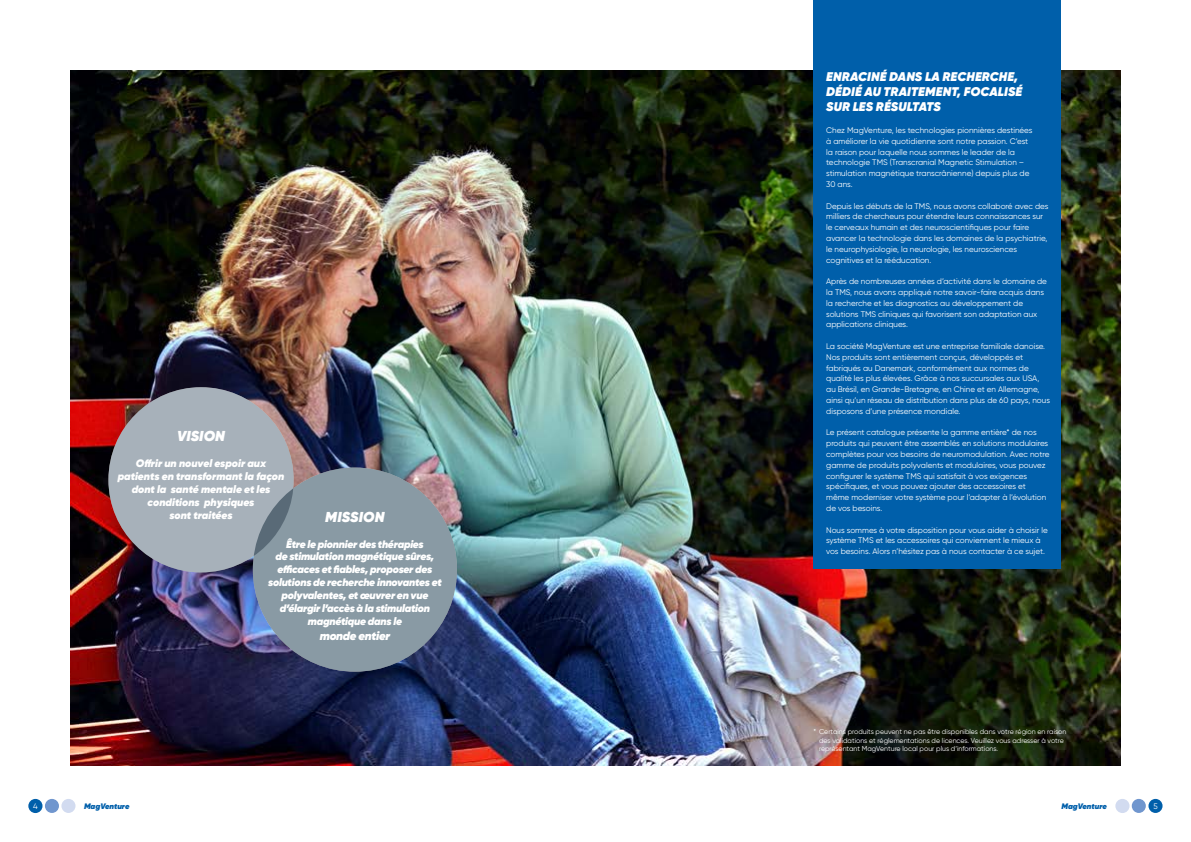
<style>
.page{position:relative;width:1191px;height:842px;background:#fff}
.page>*{position:absolute;margin:0;border:0;box-sizing:border-box;transform-origin:0 0}
.t1{font:italic 800 14.4px "Gilroy";letter-spacing:.01em;color:#fff}
.t2{font:italic 800 12.6px/15.1px "Gilroy";letter-spacing:.01em;color:#fff}
.t3{font:italic 800 12px "Gilroy";letter-spacing:-.02em;color:#fff}
.t4{font:italic 800 10.8px/13px "Gilroy";letter-spacing:-.02em;color:#fff;text-align:center}
.t5{font:italic 800 10.8px/13px "Gilroy";color:#fff;text-align:center}
.t6{font:8.1px/10.8px "Gilroy";color:#fff}
.t7{font:italic 800 8px "Gilroy";color:#005faa}
.t8{font:8px "Gilroy";color:#fff}
.t9{font:7px/8.4px "Gilroy";color:#fff}
</style>
<div class="page">
<img style="left:71px;top:71px;width:1049px;height:694px">
<div style="left:813px;top:0;width:248px;height:569px;background:#005faa"></div>
<div style="left:108px;top:387px;width:186px;height:185px;background:#a7b1ba;border-radius:50%"></div>
<div style="left:253px;top:468px;width:204px;height:204px;background:#899aa4;border-radius:50%"></div>
<div style="left:28px;top:799px;width:14px;height:14px;background:#005faa;border-radius:50%"></div>
<div style="left:45px;top:799px;width:14px;height:14px;background:#7096ce;border-radius:50%"></div>
<div style="left:61px;top:799px;width:14px;height:14px;background:#d2dbf0;border-radius:50%"></div>
<div style="left:1115px;top:799px;width:14px;height:14px;background:#d2dbf0;border-radius:50%"></div>
<div style="left:1131px;top:799px;width:14px;height:14px;background:#7096ce;border-radius:50%"></div>
<div style="left:1148px;top:799px;width:14px;height:14px;background:#005faa;border-radius:50%"></div>
<p class="t1" style="left:177px;top:427px;width:50px">VISION</p>
<p class="t5" style="left:118px;top:456px;width:168px">Offrir un nouvel espoir aux patients en transformant la façon dont la santé mentale et les conditions physiques<br>sont traitées</p>
<p class="t1" style="left:325px;top:507px;width:61px">MISSION</p>
<p class="t4" style="left:268px;top:537px;width:175px">Être le pionnier des thérapies<br>de stimulation magnétique sûres, efficaces et fiables, proposer des solutions de recherche innovantes et polyvalentes, et œuvrer en vue d’élargir l’accès à la stimulation magnétique dans le</p>
<p class="t3" style="left:320px;top:628px;width:72px">monde entier</p>
<p class="t2" style="left:826px;top:69px;width:198px">ENRACINÉ DANS LA RECHERCHE,<br>DÉDIÉ AU TRAITEMENT, FOCALISÉ<br>SUR LES RÉSULTATS</p>
<p class="t6" style="left:826px;top:125px;width:208px">Chez MagVenture, les technologies pionnières destinées à améliorer la vie quotidienne sont notre passion. C’est la raison pour laquelle nous sommes le leader de la technologie TMS (Transcranial Magnetic Stimulation – stimulation magnétique transcrânienne) depuis plus de 30 ans.</p>
<p class="t6" style="left:826px;top:200px;width:224px">Depuis les débuts de la TMS, nous avons collaboré avec des milliers de chercheurs pour étendre leurs connaissances sur le cerveaux humain et des neuroscientifiques pour faire avancer la technologie dans les domaines de la psychiatrie, le neurophysiologie, la neurologie, les neurosciences cognitives et la rééducation.</p>
<p class="t6" style="left:826px;top:276px;width:222px">Après de nombreuses années d’activité dans le domaine de la TMS, nous avons appliqué notre savoir-faire acquis dans la recherche et les diagnostics au développement de solutions TMS cliniques qui favorisent son adaptation aux applications cliniques.</p>
<p class="t6" style="left:826px;top:341px;width:225px">La société MagVenture est une entreprise familiale danoise.<br>Nos produits sont entièrement conçus, développés et fabriqués au Danemark, conformément aux normes de qualité les plus élevées. Grâce à nos succursales aux USA, au Brésil, en Grande-Bretagne, en Chine et en Allemagne, ainsi qu’un réseau de distribution dans plus de 60 pays, nous disposons d’une présence mondiale.</p>
<p class="t6" style="left:826px;top:427px;width:225px">Le présent catalogue présente la gamme entière* de nos produits qui peuvent être assemblés en solutions modulaires complètes pour vos besoins de neuromodulation. Avec notre gamme de produits polyvalents et modulaires, vous pouvez configurer le système TMS qui satisfait à vos exigences spécifiques, et vous pouvez ajouter des accessoires et même moderniser votre système pour l’adapter à l’évolution de vos besoins.</p>
<p class="t6" style="left:826px;top:524px;width:223px">Nous sommes à votre disposition pour vous aider à choisir le système TMS et les accessoires qui conviennent le mieux à vos besoins. Alors n’hésitez pas à nous contacter à ce sujet.</p>
<p class="t9" style="left:819px;top:727px;width:249px;text-indent:-6px">* Certains produits peuvent ne pas être disponibles dans votre région en raison des validations et réglementations de licences. Veuillez vous adresser à votre représentant MagVenture local pour plus d’informations.</p>
<p class="t8" style="left:33px;top:801px;width:6px">4</p>
<p class="t7" style="left:84px;top:801px;width:47px">MagVenture</p>
<p class="t7" style="left:1061px;top:801px;width:47px">MagVenture</p>
<p class="t8" style="left:1153px;top:801px;width:6px">5</p>
</div>
